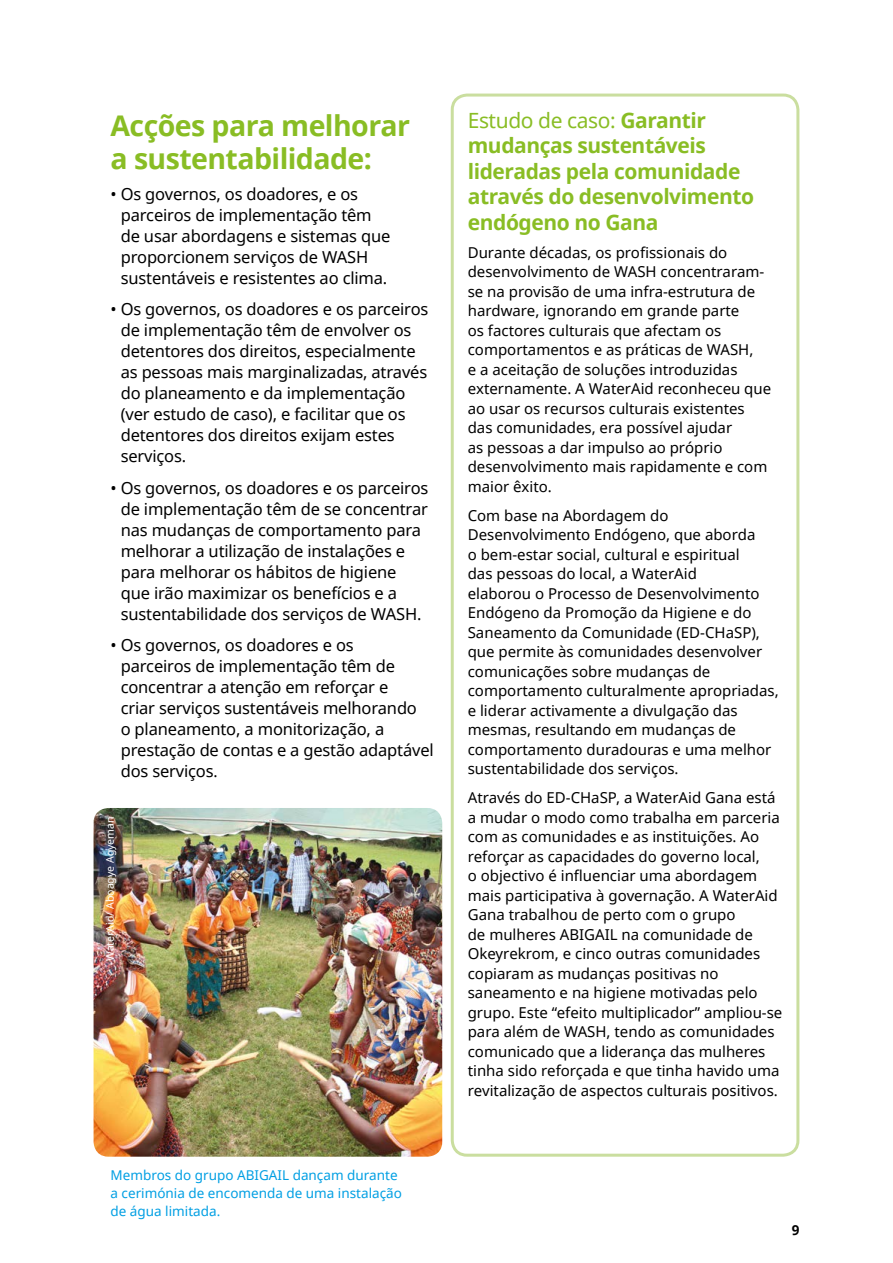
<style>
.page{position:relative;width:893px;height:1263px;background:#fff}
.page>*{position:absolute;margin:0;border:0;box-sizing:border-box;transform-origin:0 0}
._16_19_Noto_head_bla{font:700 28.5px/33px "Noto Sans";letter-spacing:-.02em;color:#89bd24}
._16_19_Noto_head_bla-2{font:700 21px/25.5px "Noto Sans";letter-spacing:-.02em;color:#89bd24}
.FR_PT_SP_SDG_10_5pt{font:16.5px/21px "Noto Sans";letter-spacing:-.01em;color:#000}
.FR_PT_SP_SDG_9_5pt_c{font:15px/19.5px "Noto Sans";color:#000}
._9pt_Noto_caption_wh{font:13.5px/18px "Noto Sans";color:#009fe3}
.t1{font:700 13.5px "Noto Sans";color:#000}
.t2{font:10.5px "Noto Sans";color:#fff}
.s1{font-size:15.75px}
.s2{font-weight:400}
</style>
<div class="page">
<div style="left:451px;top:94px;width:348px;height:1063px;border:3px solid #cade9f;border-radius:15px"></div>
<img style="left:94px;top:808px;width:348px;height:349px">
<p class="_16_19_Noto_head_bla" style="left:111px;top:108px;width:301px">Acções para melhorar a sustentabilidade:</p>
<p class="FR_PT_SP_SDG_10_5pt" style="left:121px;top:183px;width:271px;text-indent:-10px">• Os governos, os doadores, e os parceiros de implementação têm de usar abordagens e sistemas que proporcionem serviços de WASH sustentáveis e resistentes ao clima.</p>
<p class="FR_PT_SP_SDG_10_5pt" style="left:121px;top:298px;width:309px;text-indent:-10px">• Os governos, os doadores e os parceiros de implementação têm de envolver os detentores dos direitos, especialmente as pessoas mais marginalizadas, através do planeamento e da implementação (ver estudo de caso), e facilitar que os detentores dos direitos exijam estes serviços.</p>
<p class="FR_PT_SP_SDG_10_5pt" style="left:121px;top:477px;width:309px;text-indent:-10px">• Os governos, os doadores e os parceiros de implementação têm de se concentrar nas mudanças de comportamento para melhorar a utilização de instalações e para melhorar os hábitos de higiene que irão maximizar os benefícios e a sustentabilidade dos serviços de WASH.</p>
<p class="FR_PT_SP_SDG_10_5pt" style="left:121px;top:634px;width:314px;text-indent:-10px">• Os governos, os doadores e os<br>parceiros de implementação têm de concentrar a atenção em reforçar e<br>criar serviços sustentáveis melhorando<br>o planeamento, a monitorização, a prestação de contas e a gestão adaptável dos serviços<span class="s1">.</span></p>
<p class="t2" style="left:103px;top:961px;width:146px;rotate:-90deg">WaterAid/ Aboagye Agyeman</p>
<p class="_9pt_Noto_caption_wh" style="left:111px;top:1165px;width:293px">Membros do grupo ABIGAIL dançam durante a cerimónia de encomenda de uma instalação de água limitada.</p>
<p class="_16_19_Noto_head_bla-2" style="left:468px;top:107px;width:288px"><span class="s2">Estudo de caso:</span> Garantir mudanças sustentáveis lideradas pela comunidade através do desenvolvimento endógeno no Gana</p>
<p class="FR_PT_SP_SDG_9_5pt_c" style="left:468px;top:242px;width:305px">Durante décadas, os profissionais do desenvolvimento de WASH concentraram&shy;se na provisão de uma infra-estrutura de hardware, ignorando em grande parte<br>os factores culturais que afectam os comportamentos e as práticas de WASH,<br>e a aceitação de soluções introduzidas externamente. A WaterAid reconheceu que ao usar os recursos culturais existentes das comunidades, era possível ajudar<br>as pessoas a dar impulso ao próprio desenvolvimento mais rapidamente e com maior êxito.</p>
<p class="FR_PT_SP_SDG_9_5pt_c" style="left:468px;top:505px;width:312px">Com base na Abordagem do Desenvolvimento Endógeno, que aborda<br>o bem-estar social, cultural e espiritual<br>das pessoas do local, a WaterAid<br>elaborou o Processo de Desenvolvimento Endógeno da Promoção da Higiene e do Saneamento da Comunidade (ED-CHaSP), que permite às comunidades desenvolver comunicações sobre mudanças de comportamento culturalmente apropriadas, e liderar activamente a divulgação das mesmas, resultando em mudanças de comportamento duradouras e uma melhor sustentabilidade dos serviços.</p>
<p class="FR_PT_SP_SDG_9_5pt_c" style="left:468px;top:787px;width:316px">Através do ED-CHaSP, a WaterAid Gana está a mudar o modo como trabalha em parceria com as comunidades e as instituições. Ao reforçar as capacidades do governo local,<br>o objectivo é influenciar uma abordagem mais participativa à governação. A WaterAid Gana trabalhou de perto com o grupo<br>de mulheres ABIGAIL na comunidade de Okeyrekrom, e cinco outras comunidades copiaram as mudanças positivas no saneamento e na higiene motivadas pelo grupo. Este “efeito multiplicador” ampliou-se para além de WASH, tendo as comunidades comunicado que a liderança das mulheres tinha sido reforçada e que tinha havido uma revitalização de aspectos culturais positivos.</p>
<p class="t1" style="left:792px;top:1220px;width:9px">9</p>
</div>
